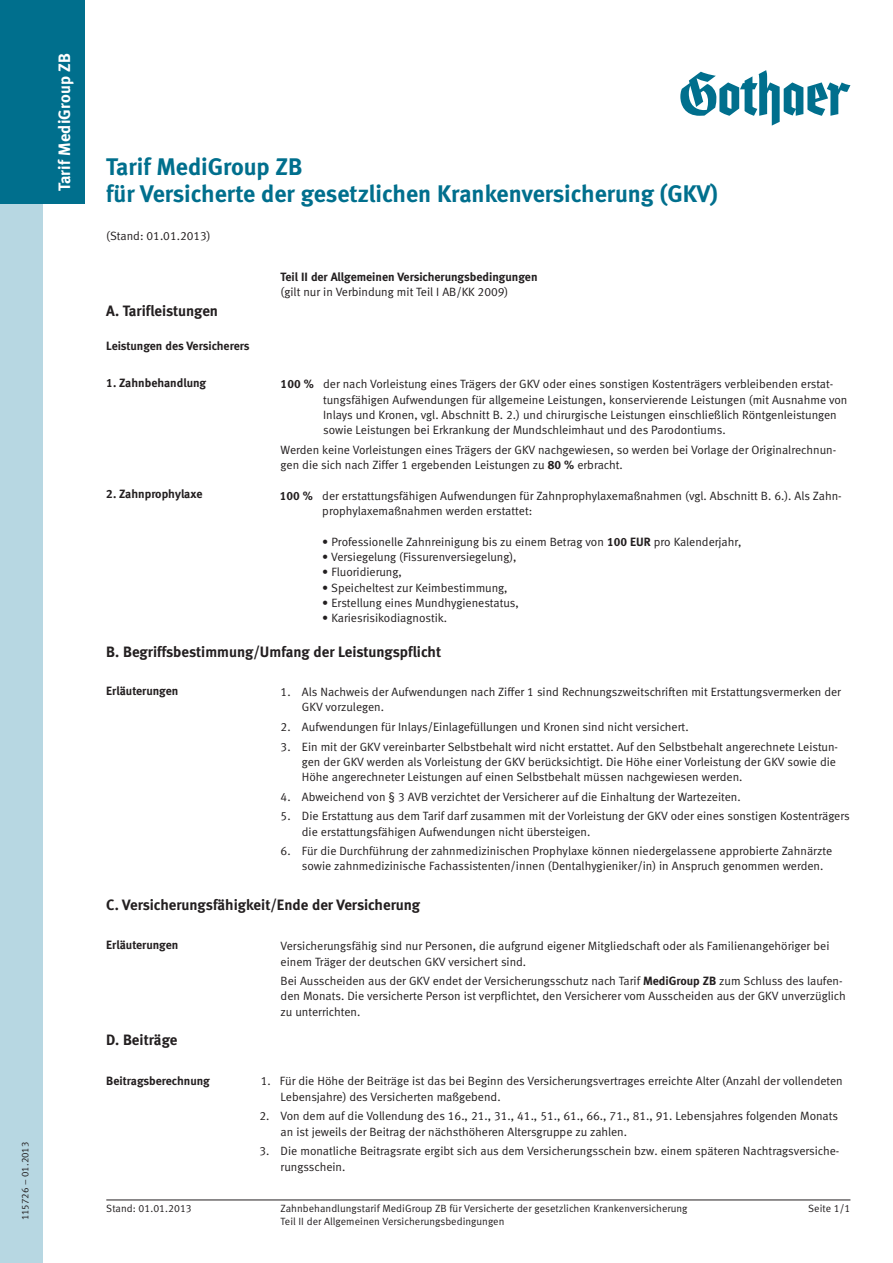
<style>
.page{position:relative;width:893px;height:1263px;background:#fff}
.page>*{position:absolute;margin:0;border:0;box-sizing:border-box;transform-origin:0 0}
.t1{font:24px/27px "Meta Bold LF";color:#006f8d}
.t2{font:16.5px "Meta Bold LF";letter-spacing:.01em;color:#fff}
.t3{font:15px "Meta Bold LF";color:#231f20}
.t4{font:12px/15.3px "Meta Normal LF";color:#231f20}
.t5{font:12px "Meta Bold LF";color:#231f20}
.t6{font:10.5px "Meta Normal LF";letter-spacing:.005em;color:#231f20}
.t7{font:9.75px "Meta Normal LF";color:#231f20}
.s1{font-family:"Meta Bold LF"}
</style>
<div class="page">
<hr style="left:106px;top:1199px;width:744px;height:1px;background:#231f20">
<svg style="left:680px;top:70px;width:170px;height:56px"></svg>
<div style="left:0;top:0;width:85px;height:204px;background:#006f8d"></div>
<div style="left:0;top:204px;width:42px;height:1059px;background:#b7d7e2"></div>
<h2 class="t2" style="left:58px;top:191px;width:140px;rotate:-90deg">Tarif MediGroup ZB</h2>
<p class="t7" style="left:21px;top:1220px;width:80px;rotate:-90deg">115726 – 01.2013</p>
<h1 class="t1" style="left:106px;top:156px;width:613px">Tarif MediGroup ZB<br>für Versicherte der gesetzlichen Krankenversicherung (GKV)</h1>
<p class="t4" style="left:106px;top:229px;width:106px">(Stand: 01.01.2013)</p>
<p class="t5" style="left:281px;top:272px;width:258px">Teil II der Allgemeinen Versicherungsbedingungen</p>
<p class="t4" style="left:281px;top:285px;width:229px">(gilt nur in Verbindung mit Teil I AB/KK 2009)</p>
<p class="t3" style="left:106px;top:305px;width:113px">A. Tarifleistungen</p>
<p class="t5" style="left:106px;top:342px;width:145px">Leistungen des Versicherers</p>
<p class="t5" style="left:106px;top:378px;width:101px">1. Zahnbehandlung</p>
<p class="t4" style="left:323px;top:377px;width:526px;text-indent:-43px"><span class="s1">100 %</span> der nach Vorleistung eines Trägers der GKV oder eines sonstigen Kostenträgers verbleibenden erstat&shy;tungsfähigen Aufwendungen für allgemeine Leistungen, konservierende Leistungen (mit Ausnahme von Inlays und Kronen, vgl. Abschnitt B. 2.) und chirurgische Leistungen einschließlich Röntgenleistungen sowie Leistungen bei Erkrankung der Mundschleimhaut und des Parodontiums.</p>
<p class="t4" style="left:281px;top:443px;width:557px">Werden keine Vorleistungen eines Trägers der GKV nachgewiesen, so werden bei Vorlage der Originalrechnun&shy;gen die sich nach Ziffer 1 ergebenden Leistungen zu <span class="s1">80 %</span> erbracht.</p>
<p class="t4" style="left:322px;top:489px;width:521px;text-indent:-43px"><span class="s1">100 %</span> der erstattungsfähigen Aufwendungen für Zahnprophylaxemaßnahmen (vgl. Abschnitt B. 6.). Als Zahn&shy;prophylaxemaßnahmen werden erstattet:</p>
<p class="t4" style="left:322px;top:535px;width:420px">• Professionelle Zahnreinigung bis zu einem Betrag von <span class="s1">100 EUR</span> pro Kalenderjahr,</p>
<p class="t4" style="left:322px;top:550px;width:196px">• Versiegelung (Fissurenversiegelung),</p>
<p class="t4" style="left:322px;top:565px;width:81px">• Fluoridierung,</p>
<p class="t4" style="left:322px;top:581px;width:187px">• Speicheltest zur Keimbestimmung,</p>
<p class="t4" style="left:322px;top:596px;width:198px">• Erstellung eines Mundhygienestatus,</p>
<p class="t4" style="left:322px;top:611px;width:126px">• Kariesrisikodiagnostik.</p>
<p class="t3" style="left:106px;top:646px;width:336px">B. Begriffsbestimmung/Umfang der Leistungspflicht</p>
<p class="t4" style="left:302px;top:685px;width:540px;text-indent:-21px">1. Als Nachweis der Aufwendungen nach Ziffer 1 sind Rechnungszweitschriften mit Erstattungsvermerken der<br>GKV vorzulegen.</p>
<p class="t4" style="left:281px;top:720px;width:410px">2. Aufwendungen für Inlays/Einlagefüllungen und Kronen sind nicht versichert.</p>
<p class="t4" style="left:302px;top:740px;width:538px;text-indent:-21px">3. Ein mit der GKV vereinbarter Selbstbehalt wird nicht erstattet. Auf den Selbstbehalt angerechnete Leistun&shy;gen der GKV werden als Vorleistung der GKV berücksichtigt. Die Höhe einer Vorleistung der GKV sowie die<br>Höhe angerechneter Leistungen auf einen Selbstbehalt müssen nachgewiesen werden.</p>
<p class="t4" style="left:281px;top:790px;width:462px">4. Abweichend von § 3 AVB verzichtet der Versicherer auf die Einhaltung der Wartezeiten.</p>
<p class="t4" style="left:302px;top:809px;width:549px;text-indent:-21px">5. Die Erstattung aus dem Tarif darf zusammen mit der Vorleistung der GKV oder eines sonstigen Kostenträgers die erstattungsfähigen Aufwendungen nicht übersteigen.</p>
<p class="t4" style="left:302px;top:844px;width:532px;text-indent:-21px">6. Für die Durchführung der zahnmedizinischen Prophylaxe können niedergelassene approbierte Zahnärzte sowie zahnmedizinische Fachassistenten/innen (Dentalhygieniker/in) in Anspruch genommen werden.</p>
<p class="t3" style="left:106px;top:899px;width:315px">C. Versicherungsfähigkeit/Ende der Versicherung</p>
<p class="t4" style="left:281px;top:939px;width:550px">Versicherungsfähig sind nur Personen, die aufgrund eigener Mitgliedschaft oder als Familienangehöriger bei einem Träger der deutschen GKV versichert sind.</p>
<p class="t4" style="left:281px;top:974px;width:567px">Bei Ausscheiden aus der GKV endet der Versicherungsschutz nach Tarif <span class="s1">MediGroup ZB</span> zum Schluss des laufen&shy;den Monats. Die versicherte Person ist verpflichtet, den Versicherer vom Ausscheiden aus der GKV unverzüglich zu unterrichten.</p>
<p class="t3" style="left:106px;top:1034px;width:73px">D. Beiträge</p>
<p class="t4" style="left:281px;top:1074px;width:564px;text-indent:-20px">1. Für die Höhe der Beiträge ist das bei Beginn des Versicherungsvertrages erreichte Alter (Anzahl der vollendeten<br>Lebensjahre) des Versicherten maßgebend.</p>
<p class="t4" style="left:281px;top:1109px;width:559px;text-indent:-21px">2. Von dem auf die Vollendung des 16., 21., 31., 41., 51., 61., 66., 71., 81., 91. Lebensjahres folgenden Monats an ist jeweils der Beitrag der nächsthöheren Altersgruppe zu zahlen.</p>
<p class="t4" style="left:281px;top:1144px;width:560px;text-indent:-21px">3. Die monatliche Beitragsrate ergibt sich aus dem Versicherungsschein bzw. einem späteren Nachtragsversiche&shy;rungsschein.</p>
<p class="t5" style="left:106px;top:490px;width:98px">2. Zahnprophylaxe</p>
<p class="t5" style="left:106px;top:686px;width:74px">Erläuterungen</p>
<p class="t5" style="left:106px;top:940px;width:74px">Erläuterungen</p>
<p class="t5" style="left:106px;top:1077px;width:105px">Beitragsberechnung</p>
<p class="t6" style="left:106px;top:1204px;width:87px">Stand: 01.01.2013</p>
<p class="t6" style="left:281px;top:1204px;width:408px">Zahnbehandlungstarif MediGroup ZB für Versicherte der gesetzlichen Krankenversicherung</p>
<p class="t6" style="left:808px;top:1204px;width:44px">Seite 1/1</p>
<p class="t6" style="left:281px;top:1218px;width:225px">Teil II der Allgemeinen Versicherungsbedingungen</p>
</div>
